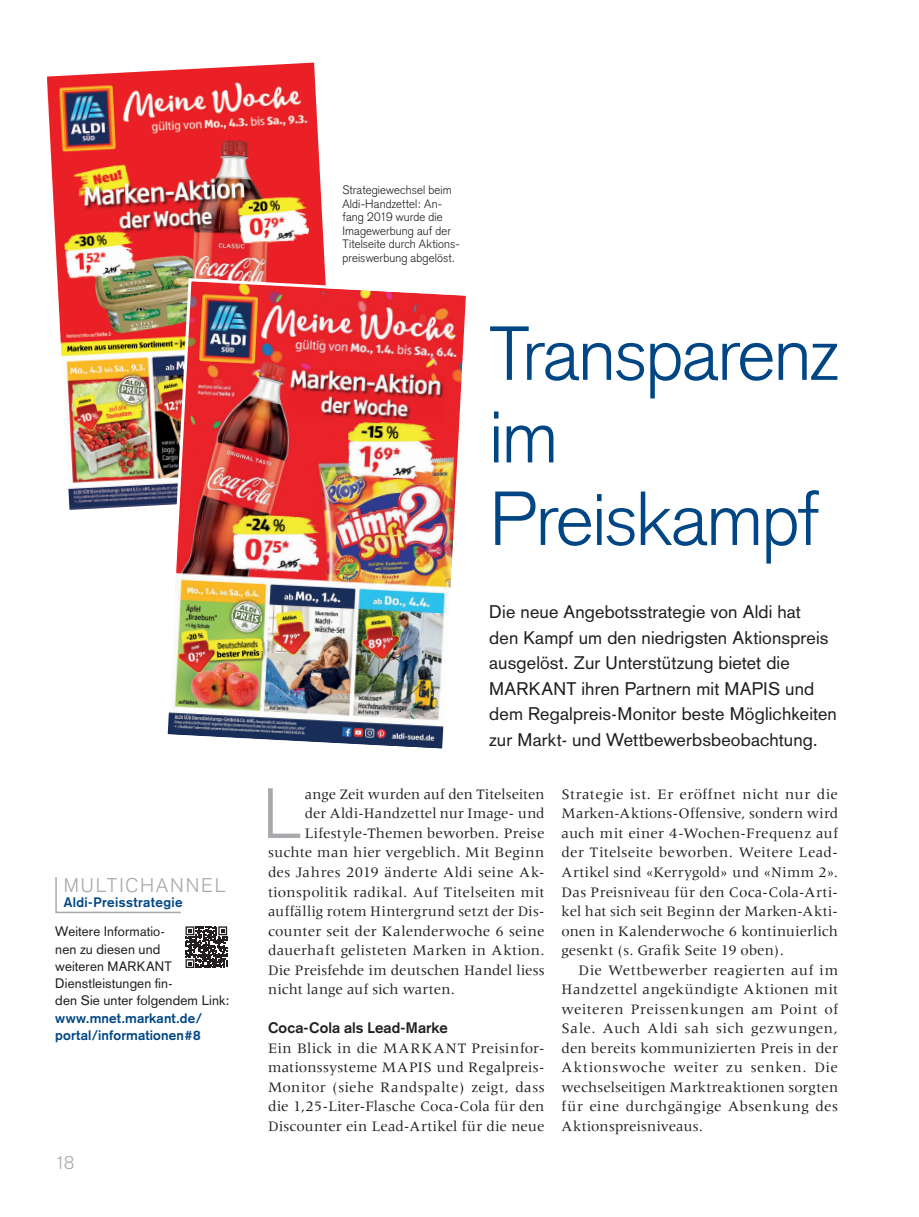
<style>
.page{position:relative;width:919px;height:1217px;background:#fff}
.page>*{position:absolute;margin:0;border:0;box-sizing:border-box;transform-origin:0 0}
.t1{font:300 75px/82.5px "Basic Commercial";letter-spacing:-.02em;color:#004684}
.t2{font:300 69.75px "Basic Commercial";color:#a8a9ad}
.t3{font:300 19.5px "Basic Commercial";letter-spacing:.1em;color:#a8a9ad}
.t4{font:18px/25.5px "Basic Commercial";letter-spacing:.01em;color:#231f20}
.t5{font:300 18px "Basic Commercial";color:#a8a9ad}
.t6{font:15px/19.5px "Meridien";letter-spacing:.015em;color:#231f20}
.t7{font:15px "Meridien";letter-spacing:-.005em;color:#231f20}
.t8{font:15px "Meridien";letter-spacing:.04em;color:#231f20}
.t9{font:15px "Meridien";letter-spacing:.035em;color:#231f20}
.t10{font:13.5px/17.2px "Basic Commercial";letter-spacing:.01em;color:#231f20}
.t11{font:700 13.5px "Basic Commercial";letter-spacing:.03em;color:#004684}
.t12{font:300 12px/13.5px "Basic Commercial";letter-spacing:.01em;color:#231f20}
.s1{font-weight:700;color:#004684}
.s2{font-family:"Basic Commercial";font-weight:700}
</style>
<div class="page">
<svg style="left:55px;top:877px;width:126px;height:36px"></svg>
<img style="left:47px;top:63px;width:279px;height:447px">
<svg style="left:185px;top:926px;width:43px;height:42px"></svg>
<svg style="left:185px;top:926px;width:42px;height:41px"></svg>
<img style="left:163px;top:276px;width:303px;height:473px">
<p class="t3" style="left:64px;top:873px;width:163px">MULTICHANNEL</p>
<p class="t11" style="left:64px;top:893px;width:120px">Aldi-Preisstrategie</p>
<p class="t10" style="left:55px;top:922px;width:176px">Weitere Informatio-<br>nen zu diesen und<br>weiteren MARKANT<br>Dienstleistungen fin-<br>den Sie unter folgendem Link: <span class="s1">www.mnet.markant.de/ portal/informationen#8</span></p>
<p class="t5" style="left:55px;top:1151px;width:20px">18</p>
<p class="t12" style="left:342px;top:183px;width:119px">Strategiewechsel beim<br>Aldi-Handzettel: An&shy;fang 2019 wurde die<br>Imagewerbung auf der<br>Titelseite durch Aktions&shy;preiswerbung abgelöst.</p>
<p class="t1" style="left:489px;top:313px;width:350px">Transparenz im<br>Preiskampf</p>
<p class="t4" style="left:489px;top:598px;width:349px">Die neue Angebotsstrategie von Aldi hat<br>den Kampf um den niedrigsten Aktionspreis ausgelöst. Zur Unterstützung bietet die MARKANT ihren Partnern mit MAPIS und dem Regalpreis-Monitor beste Möglichkeiten zur Markt- und Wettbewerbsbeobachtung.</p>
<p class="t2" style="left:262px;top:772px;width:40px">L</p>
<p class="t7" style="left:305px;top:785px;width:241px">ange Zeit wurden auf den Titelseiten</p>
<p class="t6" style="left:305px;top:803px;width:241px">der Aldi-Handzettel nur Image- und</p>
<p class="t6" style="left:305px;top:823px;width:241px">Lifestyle-Themen beworben. Preise</p>
<p class="t6" style="left:268px;top:842px;width:278px">suchte man hier vergeblich. Mit Beginn</p>
<p class="t6" style="left:268px;top:862px;width:278px">des Jahres 2019 änderte Aldi seine Ak-</p>
<p class="t6" style="left:268px;top:881px;width:278px">tionspolitik radikal. Auf Titelseiten mit</p>
<p class="t6" style="left:268px;top:901px;width:278px">auffällig rotem Hintergrund setzt der Dis-</p>
<p class="t6" style="left:268px;top:920px;width:278px">counter seit der Kalenderwoche 6 seine</p>
<p class="t6" style="left:268px;top:940px;width:278px">dauerhaft gelisteten Marken in Aktion.</p>
<p class="t6" style="left:268px;top:959px;width:278px">Die Preisfehde im deutschen Handel liess</p>
<p class="t6" style="left:268px;top:979px;width:188px">nicht lange auf sich warten.</p>
<p class="t6" style="left:268px;top:1018px;width:278px"><span class="s2">Coca-Cola als Lead-Marke<br></span>Ein Blick in die MARKANT Preisinfor&shy;mationssysteme MAPIS und Regalpreis-Monitor (siehe Randspalte) zeigt, dass die 1,25-Liter-Flasche Coca-Cola für den Discounter ein Lead-Artikel für die neue</p>
<p class="t6" style="left:561px;top:784px;width:278px">Strategie ist. Er eröffnet nicht nur die</p>
<p class="t6" style="left:561px;top:803px;width:278px">Marken-Aktions-Offensive, sondern wird</p>
<p class="t6" style="left:561px;top:823px;width:278px">auch mit einer 4-Wochen-Frequenz auf</p>
<p class="t6" style="left:561px;top:842px;width:278px">der Titelseite beworben. Weitere Lead-</p>
<p class="t6" style="left:561px;top:862px;width:278px">Artikel sind «Kerrygold» und «Nimm 2».</p>
<p class="t6" style="left:561px;top:881px;width:278px">Das Preisniveau für den Coca-Cola-Arti-</p>
<p class="t6" style="left:561px;top:901px;width:278px">kel hat sich seit Beginn der Marken-Akti-</p>
<p class="t7" style="left:561px;top:922px;width:278px">onen in Kalenderwoche 6 kontinuierlich</p>
<p class="t6" style="left:561px;top:940px;width:224px">gesenkt (s. Grafik Seite 19 oben).</p>
<p class="t6" style="left:578px;top:959px;width:261px">Die Wettbewerber reagierten auf im</p>
<p class="t6" style="left:561px;top:979px;width:278px">Handzettel angekündigte Aktionen mit</p>
<p class="t6" style="left:561px;top:998px;width:278px">weiteren Preissenkungen am Point of</p>
<p class="t8" style="left:561px;top:1019px;width:278px">Sale. Auch Aldi sah sich gezwungen,</p>
<p class="t6" style="left:561px;top:1037px;width:278px">den bereits kommunizierten Preis in der</p>
<p class="t9" style="left:561px;top:1058px;width:278px">Aktionswoche weiter zu senken. Die</p>
<p class="t6" style="left:561px;top:1076px;width:278px">wechselseitigen Marktreaktionen sorgten</p>
<p class="t6" style="left:561px;top:1096px;width:278px">für eine durchgängige Absenkung des</p>
<p class="t6" style="left:561px;top:1115px;width:143px">Aktionspreisniveaus.</p>
</div>
